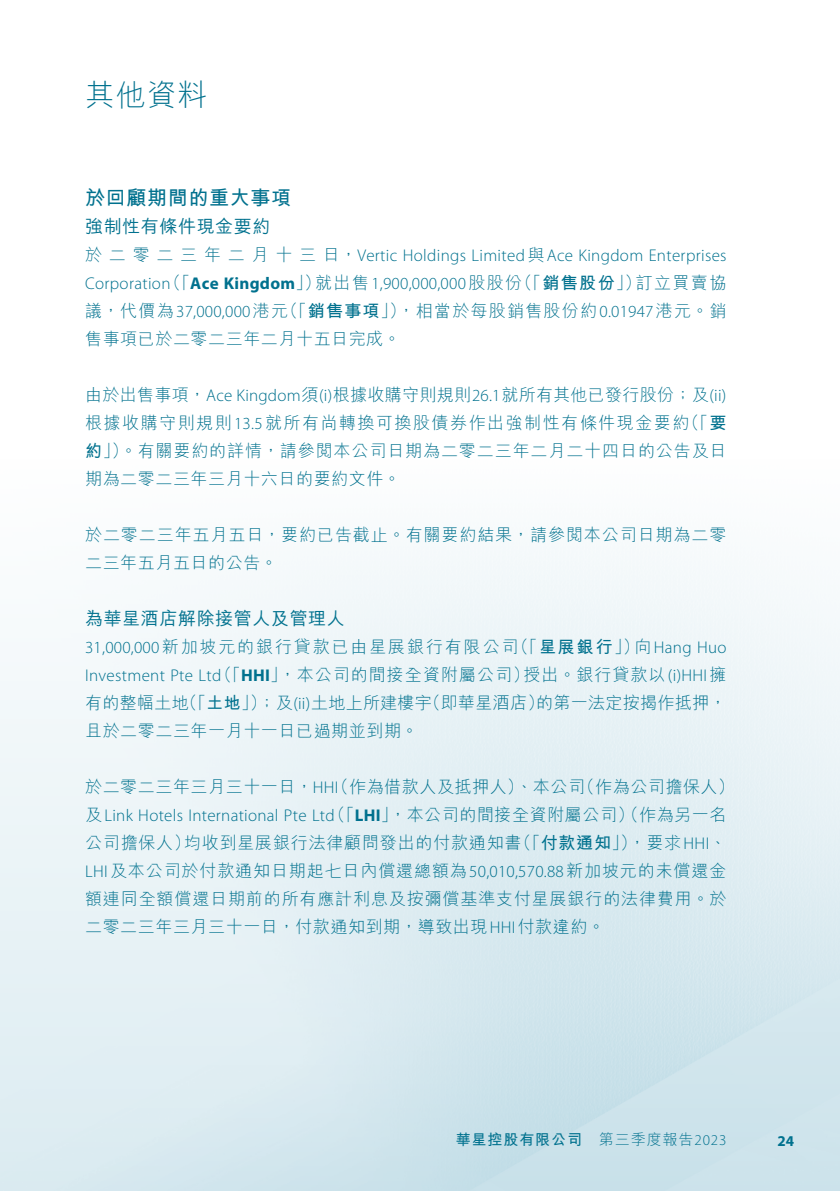
<style>
.page{position:relative;width:840px;height:1191px;background:#fff}
.page>*{position:absolute;margin:0;border:0;box-sizing:border-box;transform-origin:0 0}
.t1{font:300 30px "M Hei HK";color:#00718e}
._01_H1{font:700 20px "M Hei HK";letter-spacing:.03em;color:#00718e}
._02_H2{font:500 18px "M Hei HK";letter-spacing:.03em;color:#00718e}
._00_txt{font:300 17px/28px "M Hei HK";letter-spacing:.05em;color:#00718e}
._00_txt-2{font:300 17px/28px "Myriad Pro";letter-spacing:.02em;color:#00718e;text-align:right}
._00_txt-3{font:300 17px/28px "M Hei HK";letter-spacing:.02em;color:#00718e;text-align:right}
._00_txt-4{font:300 17px "M Hei HK";letter-spacing:.11em;color:#00718e}
._00_txt-5{font:300 17px "M Hei HK";letter-spacing:.07em;color:#00718e}
._00_txt-6{font:700 17px "Myriad Pro";letter-spacing:.02em;color:#00718e}
.t2{font:300 15px "M Hei HK";letter-spacing:.06em;color:#00718e}
.t3{font:700 15px "M Hei HK";letter-spacing:.06em;color:#00718e}
.t4{font:700 15px "Myriad Pro";color:#00718e}
.s1{font-family:"M Hei HK"}
.s2{font-family:"M Hei HK";font-weight:300}
.s3{font-weight:700}
.s4{font-family:"Myriad Pro"}
.s5{font-family:"Myriad Pro";font-weight:700}
</style>
<div class="page">
<h1 class="t1" style="left:85px;top:80px;width:124px">其他資料</h1>
<p class="_01_H1" style="left:85px;top:183px;width:207px">於回顧期間的重大事項</p>
<p class="_02_H2" style="left:85px;top:213px;width:187px">強制性有條件現金要約</p>
<p class="_00_txt-2" style="left:85px;top:241px;width:642px"><span class="s1">於二零二三年二月十三日，</span>Vertic Holdings Limited<span class="s1">與</span>Ace Kingdom Enterprises<span class="s1">訂立買賣協</span></p>
<p class="_00_txt-6" style="left:164px;top:272px;width:158px"><span class="s2">（「</span>Ace Kingdom<span class="s2">」）</span></p>
<p class="_00_txt" style="left:515px;top:268px;width:128px">（「<span class="s3">銷售股份</span>」）</p>
<p class="_00_txt-2" style="left:315px;top:269px;width:208px"><span class="s1">就出售</span>1,900,000,000<span class="s1">股股份</span></p>
<p class="_00_txt-2" style="left:85px;top:269px;width:87px">Corporation</p>
<p class="_00_txt" style="left:281px;top:296px;width:126px">（「<span class="s3">銷售事項</span>」）</p>
<p class="_00_txt" style="left:85px;top:296px;width:317px">議，代價為<span class="s4">37,000,000</span>港元<br>售事項已於二零二三年二月十五日完成。</p>
<p class="_00_txt-3" style="left:85px;top:380px;width:642px">由於出售事項，<span class="s4">Ace Kingdom</span>須 <span class="s4">)i(</span> 根據收購守則規則<span class="s4">26.1</span>就所有其他已發行股份；及 <span class="s4">(i i(</span>（「<span class="s3">要</span></p>
<p class="_00_txt-5" style="left:398px;top:302px;width:330px">，相當於每股銷售股份約<span class="s4">0.01947</span>港元。銷</p>
<p class="_00_txt" style="left:85px;top:408px;width:642px">根據收購守則規則<span class="s4">13.5</span>就所有尚轉換可換股債券作出強制性有條件現金要約<br><span class="s3">約</span>」）。有關要約的詳情，請參閱本公司日期為二零二三年二月二十四日的公告及日期為二零二三年三月十六日的要約文件。</p>
<p class="_00_txt" style="left:85px;top:520px;width:642px">於二零二三年五月五日，要約已告截止。有關要約結果，請參閱本公司日期為二零二三年五月五日的公告。</p>
<p class="_02_H2" style="left:85px;top:605px;width:261px">為華星酒店解除接管人及管理人</p>
<p class="_00_txt-2" style="left:634px;top:633px;width:94px"><span class="s1">向</span>Hang Huo</p>
<p class="_00_txt-4" style="left:85px;top:638px;width:434px"><span class="s4">31,000,000</span>新加坡元的銀行貸款已由星展銀行有限公司</p>
<p class="_00_txt" style="left:511px;top:632px;width:130px">（「<span class="s3">星展銀行</span>」）</p>
<p class="_00_txt" style="left:523px;top:660px;width:204px">授出。銀行貸款以 <span class="s4">)i( HHI</span>擁</p>
<p class="_00_txt" style="left:215px;top:660px;width:316px">（「<span class="s5">HHI</span> ，」本公司的間接全資附屬公司）</p>
<p class="_00_txt-2" style="left:85px;top:661px;width:138px">Investment Pte Ltd</p>
<p class="_00_txt" style="left:423px;top:688px;width:122px">（即華星酒店）</p>
<p class="_00_txt-3" style="left:180px;top:688px;width:253px">（「<span class="s3">土地</span>」）；及 <span class="s4">)i i(</span> 土地上所建樓宇</p>
<p class="_00_txt-3" style="left:536px;top:688px;width:191px">的第一法定按揭作抵押，</p>
<p class="_00_txt" style="left:85px;top:688px;width:334px">有的整幅土地<br>且於二零二三年一月十一日已過期並到期。</p>
<p class="_00_txt" style="left:331px;top:772px;width:254px"><span class="s4">I</span>（作為借款人及抵押人）、本公司</p>
<p class="_00_txt" style="left:577px;top:772px;width:158px">（作為公司擔保人(</p>
<p class="_00_txt" style="left:328px;top:772px;width:399px;text-indent:-243px">於二零二三年三月三十一日，<span class="s4">HH<br></span>（「<span class="s5">LHI</span> ，」本公司的間接全資附屬公司）（作為另一名</p>
<p class="_00_txt-2" style="left:85px;top:801px;width:251px"><span class="s1">及</span>Link Hotels International Pte Ltd</p>
<p class="_00_txt" style="left:85px;top:828px;width:642px">公司擔保人）<br><span class="s4">LHI</span>及本公司於付款通知日期起七日內償還總額為<span class="s4">50,010,570.88</span>新加坡元的未償還金額連同全額償還日期前的所有應計利息及按彌償基準支付星展銀行的法律費用。於二零二三年三月三十一日，付款通知到期，導致出現<span class="s4">HHI</span>付款違約。</p>
<p class="_00_txt" style="left:184px;top:828px;width:339px">均收到星展銀行法律顧問發出的付款通知書</p>
<p class="_00_txt" style="left:514px;top:828px;width:124px">（「<span class="s3">付款通知</span>」）</p>
<p class="_00_txt" style="left:628px;top:828px;width:99px">，要求<span class="s4">HHI</span>、</p>
<p class="t3" style="left:455px;top:1128px;width:128px">華星控股有限公司</p>
<p class="t2" style="left:598px;top:1132px;width:129px">第三季度報告<span class="s4">2023</span></p>
<p class="t4" style="left:777px;top:1131px;width:18px">24</p>
</div>
